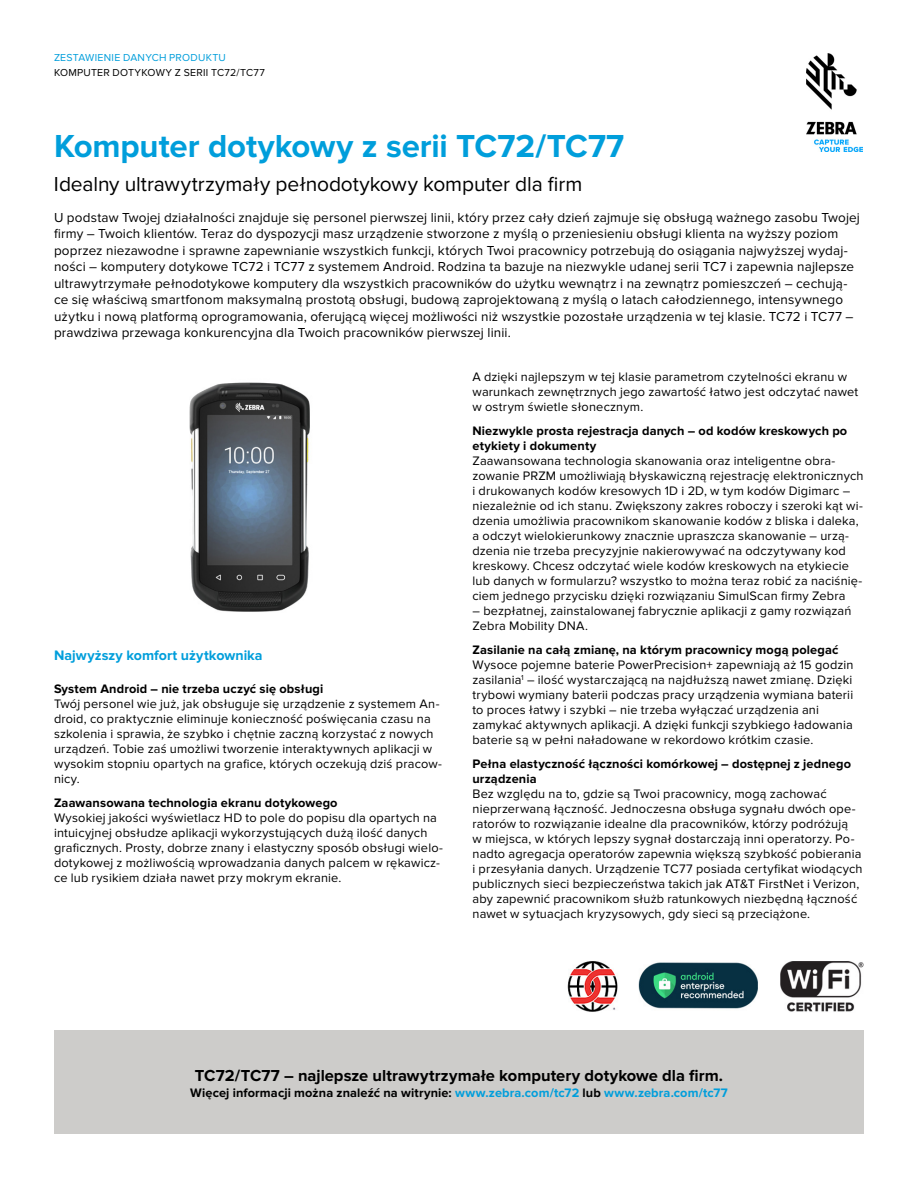
<style>
.page{position:relative;width:918px;height:1188px;background:#fff}
.page>*{position:absolute;margin:0;border:0;box-sizing:border-box;transform-origin:0 0}
.t1{font:700 33px "Proxima Nova";letter-spacing:-.005em;color:#009edb}
.t2{font:21px "Proxima Nova";letter-spacing:-.005em;color:#000}
.t3{font:700 16.5px "Proxima Nova";color:#000}
.t4{font:700 14.25px "Proxima Nova";letter-spacing:.005em;color:#009edb}
.t5{font:13.5px/16.5px "Proxima Nova";letter-spacing:.01em;color:#000}
.t6{font:12.75px/15px "Proxima Nova";letter-spacing:.015em;color:#000}
.t7{font:700 12.75px/15px "Proxima Nova";letter-spacing:.01em;color:#000}
.t8{font:10.5px "Proxima Nova";letter-spacing:.025em;color:#000}
.t9{font:10.5px "Proxima Nova";letter-spacing:.025em;color:#009edb}
.s1{color:#009edb}
</style>
<div class="page">
<img style="left:806px;top:54px;width:56px;height:97px">
<div style="left:54px;top:1031px;width:810px;height:103px;background:#cdccca"></div>
<img style="left:567px;top:961px;width:297px;height:51px">
<img style="left:189px;top:382px;width:121px;height:230px">
<p class="t9" style="left:54px;top:52px;width:173px">ZESTAWIENIE DANYCH PRODUKTU</p>
<p class="t8" style="left:54px;top:66px;width:212px">KOMPUTER DOTYKOWY Z SERII TC72/TC77</p>
<h1 class="t1" style="left:54px;top:127px;width:572px">Komputer dotykowy z serii TC72/TC77</h1>
<h2 class="t2" style="left:54px;top:172px;width:530px">Idealny ultrawytrzymały pełnodotykowy komputer dla firm</h2>
<p class="t5" style="left:54px;top:209px;width:807px">U podstaw Twojej działalności znajduje się personel pierwszej linii, który przez cały dzień zajmuje się obsługą ważnego zasobu Twojej firmy – Twoich klientów. Teraz do dyspozycji masz urządzenie stworzone z myślą o przeniesieniu obsługi klienta na wyższy poziom poprzez niezawodne i sprawne zapewnianie wszystkich funkcji, których Twoi pracownicy potrzebują do osiągania najwyższej wydaj&shy;ności – komputery dotykowe TC72 i TC77 z systemem Android. Rodzina ta bazuje na niezwykle udanej serii TC7 i zapewnia najlepsze ultrawytrzymałe pełnodotykowe komputery dla wszystkich pracowników do użytku wewnątrz i na zewnątrz pomieszczeń – cechują&shy;ce się właściwą smartfonom maksymalną prostotą obsługi, budową zaprojektowaną z myślą o latach całodziennego, intensywnego użytku i nową platformą oprogramowania, oferującą więcej możliwości niż wszystkie pozostałe urządzenia w tej klasie. TC72 i TC77 – prawdziwa przewaga konkurencyjna dla Twoich pracowników pierwszej linii.</p>
<p class="t4" style="left:54px;top:647px;width:210px">Najwyższy komfort użytkownika</p>
<p class="t7" style="left:54px;top:682px;width:271px">System Android – nie trzeba uczyć się obsługi</p>
<p class="t6" style="left:54px;top:697px;width:389px">Twój personel wie już, jak obsługuje się urządzenie z systemem An&shy;droid, co praktycznie eliminuje konieczność poświęcania czasu na szkolenia i sprawia, że szybko i chętnie zaczną korzystać z nowych urządzeń. Tobie zaś umożliwi tworzenie interaktywnych aplikacji w wysokim stopniu opartych na grafice, których oczekują dziś pracow&shy;nicy.</p>
<p class="t7" style="left:54px;top:796px;width:285px">Zaawansowana technologia ekranu dotykowego</p>
<p class="t6" style="left:54px;top:811px;width:391px">Wysokiej jakości wyświetlacz HD to pole do popisu dla opartych na intuicyjnej obsłudze aplikacji wykorzystujących dużą ilość danych graficznych. Prosty, dobrze znany i elastyczny sposób obsługi wielo&shy;dotykowej z możliwością wprowadzania danych palcem w rękawicz&shy;ce lub rysikiem działa nawet przy mokrym ekranie.</p>
<p class="t6" style="left:472px;top:369px;width:387px">A dzięki najlepszym w tej klasie parametrom czytelności ekranu w warunkach zewnętrznych jego zawartość łatwo jest odczytać nawet w ostrym świetle słonecznym.</p>
<p class="t7" style="left:472px;top:423px;width:376px">Niezwykle prosta rejestracja danych – od kodów kreskowych po etykiety i dokumenty</p>
<p class="t6" style="left:472px;top:453px;width:393px">Zaawansowana technologia skanowania oraz inteligentne obra&shy;zowanie PRZM umożliwiają błyskawiczną rejestrację elektronicznych i drukowanych kodów kresowych 1D i 2D, w tym kodów Digimarc – niezależnie od ich stanu. Zwiększony zakres roboczy i szeroki kąt wi&shy;dzenia umożliwia pracownikom skanowanie kodów z bliska i daleka, a odczyt wielokierunkowy znacznie upraszcza skanowanie – urzą&shy;dzenia nie trzeba precyzyjnie nakierowywać na odczytywany kod kreskowy. Chcesz odczytać wiele kodów kreskowych na etykiecie lub danych w formularzu? wszystko to można teraz robić za naciśnię&shy;ciem jednego przycisku dzięki rozwiązaniu SimulScan firmy Zebra</p>
<p class="t6" style="left:472px;top:603px;width:380px">– bezpłatnej, zainstalowanej fabrycznie aplikacji z gamy rozwiązań<br>Zebra Mobility DNA.</p>
<p class="t7" style="left:472px;top:642px;width:368px">Zasilanie na całą zmianę, na którym pracownicy mogą polegać</p>
<p class="t6" style="left:472px;top:657px;width:383px">Wysoce pojemne baterie PowerPrecision+ zapewniają aż 15 godzin zasilania<sup>1</sup> – ilość wystarczającą na najdłuższą nawet zmianę. Dzięki trybowi wymiany baterii podczas pracy urządzenia wymiana baterii to proces łatwy i szybki – nie trzeba wyłączać urządzenia ani zamykać aktywnych aplikacji. A dzięki funkcji szybkiego ładowania baterie są w pełni naładowane w rekordowo krótkim czasie.</p>
<p class="t7" style="left:473px;top:756px;width:380px">Pełna elastyczność łączności komórkowej – dostępnej z jednego urządzenia</p>
<p class="t6" style="left:473px;top:786px;width:392px">Bez względu na to, gdzie są Twoi pracownicy, mogą zachować nieprzerwaną łączność. Jednoczesna obsługa sygnału dwóch ope&shy;ratorów to rozwiązanie idealne dla pracowników, którzy podróżują<br>w miejsca, w których lepszy sygnał dostarczają inni operatorzy. Po&shy;nadto agregacja operatorów zapewnia większą szybkość pobierania i przesyłania danych. Urządzenie TC77 posiada certyfikat wiodących publicznych sieci bezpieczeństwa takich jak AT&amp;T FirstNet i Verizon, aby zapewnić pracownikom służb ratunkowych niezbędną łączność nawet w sytuacjach kryzysowych, gdy sieci są przeciążone.</p>
<p class="t3" style="left:195px;top:1066px;width:530px">TC72/TC77 – najlepsze ultrawytrzymałe komputery dotykowe dla firm.</p>
<p class="t7" style="left:190px;top:1085px;width:539px">Więcej informacji można znaleźć na witrynie: <span class="s1">www.zebra.com/tc72</span> lub <span class="s1">www.zebra.com/tc77</span></p>
</div>
